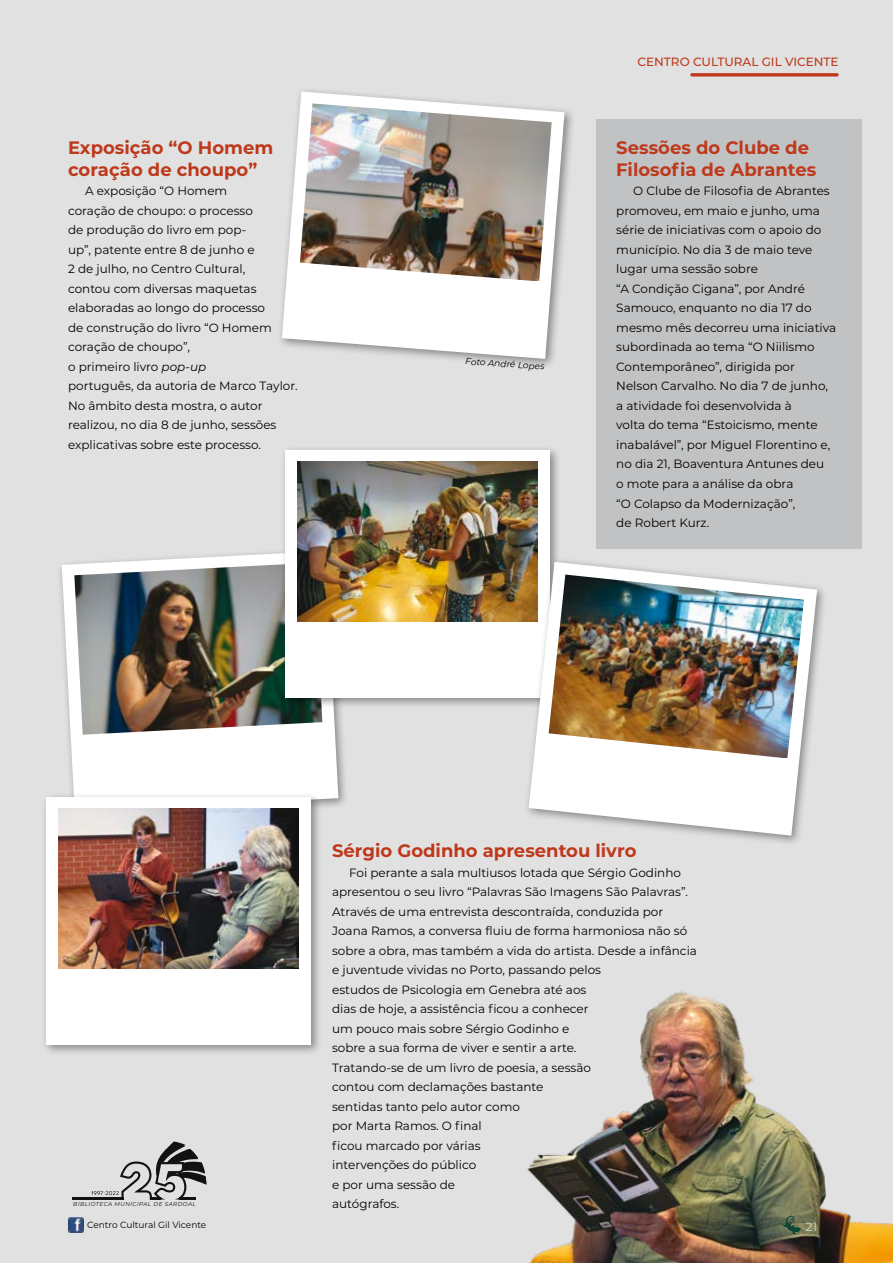
<style>
.page{position:relative;width:893px;height:1263px;background:#e1e1e1}
.page>*{position:absolute;margin:0;border:0;box-sizing:border-box;transform-origin:0 0}
.t1{font:700 18px/21.6px "Montserrat";color:#be391c}
.t2{font:12px/19.5px "Montserrat";color:#000}
.t3{font:500 12px "Montserrat";color:#be391c}
.t4{font:12px "Montserrat";color:#d9dadb}
.t5{font:9px "Montserrat";color:#000}
.t6{font:italic 9px "Montserrat";color:#000}
.t7{font:italic 5.7px "Montserrat";letter-spacing:.075em;color:#111211}
.s1{font-style:italic}
</style>
<div class="page">
<img style="left:527px;top:991px;width:366px;height:272px">
<svg style="left:782px;top:1216px;width:19px;height:18px"></svg>
<svg style="left:690px;top:73px;width:149px;height:4px"></svg>
<img style="left:68px;top:1217px;width:15px;height:15px">
<div style="left:596px;top:119px;width:266px;height:430px;background:#c1c2c3"></div>
<div style="left:57px;top:546px;width:292px;height:277px;background:#000;opacity:.4"></div>
<svg style="left:62px;top:551px;width:276px;height:261px;background:#f8f8f8"></svg>
<img style="left:74px;top:563px;width:248px;height:172px">
<div style="left:42px;top:792px;width:280px;height:264px;background:#000;opacity:.4"></div>
<div style="left:47px;top:798px;width:264px;height:247px;background:#fff"></div>
<img style="left:59px;top:809px;width:240px;height:159px">
<div style="left:277px;top:87px;width:298px;height:283px;background:#000;opacity:.4"></div>
<svg style="left:282px;top:91px;width:283px;height:268px;fill:#fff"></svg>
<img style="left:300px;top:103px;width:252px;height:178px">
<div style="left:281px;top:445px;width:280px;height:265px;background:#000;opacity:.4"></div>
<div style="left:286px;top:451px;width:264px;height:247px;background:#fff"></div>
<img style="left:298px;top:462px;width:240px;height:159px">
<div style="left:524px;top:557px;width:304px;height:289px;background:#000;opacity:.4"></div>
<svg style="left:529px;top:562px;width:288px;height:274px;fill:#fff"></svg>
<img style="left:549px;top:574px;width:255px;height:184px">
<svg style="left:91px;top:1141px;width:115px;height:58px"></svg>
<hr style="left:72px;top:1197px;width:52px;height:2px;background:#111211">
<h1 class="t1" style="left:68px;top:136px;width:207px">Exposição “O Homem coração de choupo”</h1>
<p class="t2" style="left:68px;top:181px;width:231px;text-indent:17px">A exposição “O Homem<br>coração de choupo: o processo<br>de produção do livro em pop-<br>up”, patente entre 8 de junho e<br>2 de julho, no Centro Cultural,<br>contou com diversas maquetas elaboradas ao longo do processo<br>de construção do livro “O Homem coração de choupo”,<br>o primeiro livro <span class="s1">pop-up<br></span>português, da autoria de Marco Taylor.<br>No âmbito desta mostra, o autor realizou, no dia 8 de junho, sessões explicativas sobre este processo.</p>
<p class="t6" style="left:466px;top:355px;width:81px;rotate:4deg">Foto André Lopes</p>
<p class="t3" style="left:637px;top:54px;width:203px">CENTRO CULTURAL GIL VICENTE</p>
<h1 class="t1" style="left:616px;top:136px;width:202px">Sessões do Clube de<br>Filosofia de Abrantes</h1>
<p class="t2" style="left:616px;top:181px;width:221px;text-indent:17px">O Clube de Filosofia de Abrantes promoveu, em maio e junho, uma série de iniciativas com o apoio do município. No dia 3 de maio teve lugar uma sessão sobre<br>“A Condição Cigana”, por André<br>Samouco, enquanto no dia 17 do mesmo mês decorreu uma iniciativa subordinada ao tema “O Niilismo<br>Contemporâneo”, dirigida por<br>Nelson Carvalho. No dia 7 de junho, a atividade foi desenvolvida à<br>volta do tema “Estoicismo, mente inabalável”, por Miguel Florentino e, no dia 21, Boaventura Antunes deu<br>o mote para a análise da obra<br>“O Colapso da Modernização”,<br>de Robert Kurz.</p>
<p class="t7" style="left:73px;top:1200px;width:124px">BIBLIOTECA MUNICIPAL DE SARDOAL</p>
<p class="t5" style="left:87px;top:1218px;width:121px">Centro Cultural Gil Vicente</p>
<h1 class="t1" style="left:332px;top:839px;width:306px">Sérgio Godinho apresentou livro</h1>
<p class="t2" style="left:332px;top:862px;width:366px;text-indent:17px">Foi perante a sala multiusos lotada que Sérgio Godinho apresentou o seu livro “Palavras São Imagens São Palavras”.<br>Através de uma entrevista descontraída, conduzida por Joana Ramos, a conversa fluiu de forma harmoniosa não só sobre a obra, mas também a vida do artista. Desde a infância e juventude vividas no Porto, passando pelos<br>estudos de Psicologia em Genebra até aos<br>dias de hoje, a assistência ficou a conhecer<br>um pouco mais sobre Sérgio Godinho e<br>sobre a sua forma de viver e sentir a arte.<br>Tratando-se de um livro de poesia, a sessão<br>contou com declamações bastante<br>sentidas tanto pelo autor como<br>por Marta Ramos. O final<br>ficou marcado por várias<br>intervenções do público<br>e por uma sessão de<br>autógrafos.</p>
<p class="t4" style="left:806px;top:1218px;width:13px">21</p>
</div>
